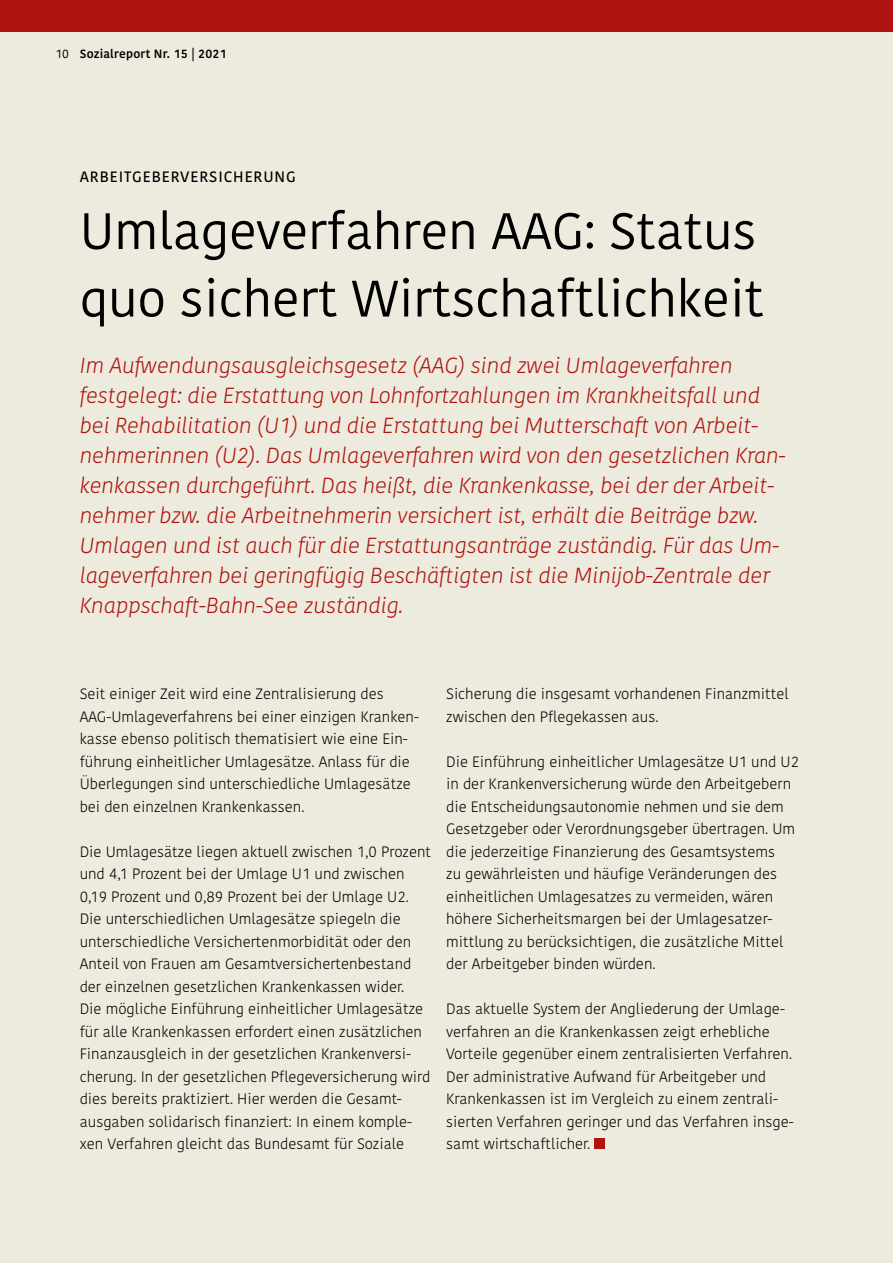
<style>
.page{position:relative;width:893px;height:1263px;background:#edebdd}
.page>*{position:absolute;margin:0;border:0;box-sizing:border-box;transform-origin:0 0}
._03_Texte_Headline_Kohinoor_Regular_34pt{font:51px/67.5px "Kohinoor KBS";color:#000}
._03_Texte_Teaser_Kohinoor_Roman_14_5pt{font:italic 300 21.75px/30px "Kohinoor KBS";color:#ae130f}
._03_Texte_Fließtext_Kohinoor_Light_10pt{font:300 15px/22.5px "Kohinoor KBS";color:#000}
._03_Texte_Dachzeile_Kohinoor_Medium_10pt{font:500 15px "Kohinoor KBS";letter-spacing:.06em;color:#000}
.t1{font:600 12px "Kohinoor KBS";letter-spacing:.02em;color:#000}
.s1{font-weight:400}
</style>
<div class="page">
<div style="left:0;top:0;width:893px;height:32px;background:#ae130f"></div>
<div style="left:594px;top:1138px;width:11px;height:11px;background:#ae130f"></div>
<p class="t1" style="left:56px;top:46px;width:173px"><span class="s1">10</span> Sozialreport Nr. 15 | 2021</p>
<p class="_03_Texte_Dachzeile_Kohinoor_Medium_10pt" style="left:80px;top:167px;width:218px">ARBEITGEBERVERSICHERUNG</p>
<h1 class="_03_Texte_Headline_Kohinoor_Regular_34pt" style="left:80px;top:199px;width:686px">Umlageverfahren AAG: Status quo sichert Wirtschaftlichkeit</h1>
<p class="_03_Texte_Teaser_Kohinoor_Roman_14_5pt" style="left:80px;top:351px;width:708px">Im Aufwendungsausgleichsgesetz (AAG) sind zwei Umlageverfahren festgelegt: die Erstattung von Lohnfortzahlungen im Krankheitsfall und bei Rehabilitation (U1) und die Erstattung bei Mutterschaft von Arbeit&shy;nehmerinnen (U2). Das Umlageverfahren wird von den gesetzlichen Kran&shy;kenkassen durchgeführt. Das heißt, die Krankenkasse, bei der der Arbeit&shy;nehmer bzw. die Arbeitnehmerin versichert ist, erhält die Beiträge bzw.<br>Umlagen und ist auch für die Erstattungsanträge zuständig. Für das Um&shy;lageverfahren bei geringfügig Beschäftigten ist die Minijob-Zentrale der Knappschaft-Bahn-See zuständig.</p>
<p class="_03_Texte_Fließtext_Kohinoor_Light_10pt" style="left:80px;top:683px;width:341px">Seit einiger Zeit wird eine Zentralisierung des AAG-Umlageverfahrens bei einer einzigen Kranken&shy;kasse ebenso politisch thematisiert wie eine Ein&shy;führung einheitlicher Umlagesätze. Anlass für die Überlegungen sind unterschiedliche Umlagesätze bei den einzelnen Krankenkassen.</p>
<p class="_03_Texte_Fließtext_Kohinoor_Light_10pt" style="left:80px;top:840px;width:353px">Die Umlagesätze liegen aktuell zwischen 1,0 Prozent und 4,1 Prozent bei der Umlage U1 und zwischen 0,19 Prozent und 0,89 Prozent bei der Umlage U2.<br>Die unterschiedlichen Umlagesätze spiegeln die unterschiedliche Versichertenmorbidität oder den Anteil von Frauen am Gesamtversichertenbestand der einzelnen gesetzlichen Krankenkassen wider.</p>
<p class="_03_Texte_Fließtext_Kohinoor_Light_10pt" style="left:80px;top:998px;width:352px">Die mögliche Einführung einheitlicher Umlagesätze für alle Krankenkassen erfordert einen zusätzlichen Finanzausgleich in der gesetzlichen Krankenversi&shy;cherung. In der gesetzlichen Pflegeversicherung wird dies bereits praktiziert. Hier werden die Gesamt&shy;ausgaben solidarisch finanziert: In einem komple&shy;xen Verfahren gleicht das Bundesamt für Soziale</p>
<p class="_03_Texte_Fließtext_Kohinoor_Light_10pt" style="left:446px;top:683px;width:344px">Sicherung die insgesamt vorhandenen Finanzmittel zwischen den Pflegekassen aus.</p>
<p class="_03_Texte_Fließtext_Kohinoor_Light_10pt" style="left:446px;top:750px;width:354px">Die Einführung einheitlicher Umlagesätze U1 und U2 in der Krankenversicherung würde den Arbeitgebern die Entscheidungsautonomie nehmen und sie dem Gesetzgeber oder Verordnungsgeber übertragen. Um die jederzeitige Finanzierung des Gesamtsystems<br>zu gewährleisten und häufige Veränderungen des einheitlichen Umlagesatzes zu vermeiden, wären höhere Sicherheitsmargen bei der Umlagesatzer&shy;mittlung zu berücksichtigen, die zusätzliche Mittel der Arbeitgeber binden würden.</p>
<p class="_03_Texte_Fließtext_Kohinoor_Light_10pt" style="left:446px;top:998px;width:349px">Das aktuelle System der Angliederung der Umlage&shy;verfahren an die Krankenkassen zeigt erhebliche Vorteile gegenüber einem zentralisierten Verfahren.<br>Der administrative Aufwand für Arbeitgeber und Krankenkassen ist im Vergleich zu einem zentrali&shy;sierten Verfahren geringer und das Verfahren insge&shy;samt wirtschaftlicher.</p>
</div>
